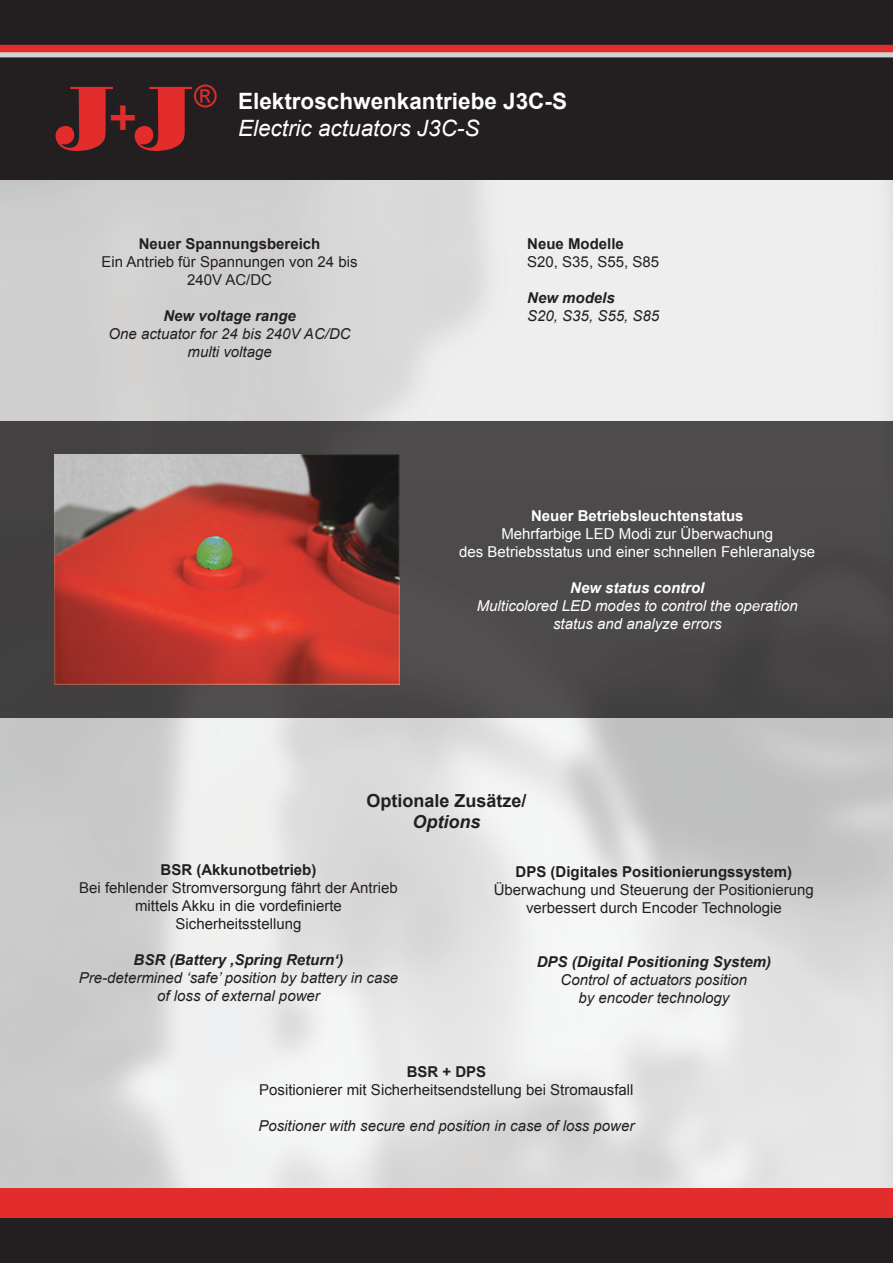
<style>
.page{position:relative;width:893px;height:1263px;background:#fff}
.page>*{position:absolute;margin:0;border:0;box-sizing:border-box;transform-origin:0 0}
.t1{font:94.5px "Bodoni MT Black";color:#e22d2c}
.t2{font:30.6px "Arial";color:#e22d2c}
.t3{font:700 22.5px "Arial";color:#fff}
.t4{font:italic 22.5px "Arial";color:#fff}
.t5{font:700 18px/21.6px "Arial";color:#231f20;text-align:center}
.t6{font:15px/18px "Arial";color:#231f20;text-align:center}
.t7{font:italic 15px/18px "Arial";color:#231f20;text-align:center}
.t8{font:700 15px "Arial";color:#231f20}
.t9{font:italic 700 15px "Arial";color:#231f20}
.t10{font:15px "Arial";color:#fff}
.t11{font:italic 15px/18px "Arial";color:#fff;text-align:center}
.t12{font:700 15px "Arial";color:#fff}
.s1{font-weight:700}
.s2{font-style:italic}
</style>
<div class="page">
<img style="left:0;top:180px;width:893px;height:1008px">
<div style="left:0;top:1218px;width:893px;height:45px;background:#231f20"></div>
<div style="left:0;top:0;width:893px;height:180px;background:#231f20"></div>
<svg style="left:0;top:52px;width:893px;height:5px;background:#d2c8c9"></svg>
<div style="left:0;top:45px;width:893px;height:7px;background:#e22d2c"></div>
<div style="left:0;top:421px;width:893px;height:296px;background:#4d4a4b"></div>
<img style="left:54px;top:454px;width:345px;height:230px">
<div style="left:0;top:1188px;width:893px;height:30px;background:#e22d2c"></div>
<p class="t1" style="left:54px;top:62px;width:142px">J<sup>+</sup>J</p>
<p class="t2" style="left:194px;top:75px;width:24px">®</p>
<p class="t3" style="left:238px;top:85px;width:330px">Elektroschwenkantriebe J3C-S</p>
<p class="t4" style="left:238px;top:113px;width:243px">Electric actuators J3C-S</p>
<p class="t8" style="left:139px;top:233px;width:183px">Neuer Spannungsbereich</p>
<p class="t6" style="left:102px;top:253px;width:257px">Ein Antrieb für Spannungen von 24 bis<br>240V AC/DC</p>
<p class="t9" style="left:163px;top:306px;width:134px">New voltage range</p>
<p class="t7" style="left:109px;top:325px;width:244px">One actuator for 24 bis 240V AC/DC</p>
<p class="t7" style="left:188px;top:343px;width:86px">multi voltage</p>
<p class="t8" style="left:527px;top:233px;width:98px">Neue Modelle</p>
<p class="t6" style="left:527px;top:253px;width:133px">S20, S35, S55, S85</p>
<p class="t9" style="left:527px;top:288px;width:89px">New models</p>
<p class="t7" style="left:527px;top:307px;width:133px">S20, S35, S55, S85</p>
<p class="t12" style="left:531px;top:505px;width:214px">Neuer Betriebsleuchtenstatus</p>
<p class="t10" style="left:501px;top:523px;width:273px">Mehrfarbige LED Modi zur Überwachung</p>
<p class="t10" style="left:459px;top:541px;width:357px">des Betriebsstatus und einer schnellen Fehleranalyse</p>
<p class="t11" style="left:477px;top:578px;width:322px"><span class="s1">New status control<br></span>Multicolored LED modes to control the operation status and analyze errors</p>
<p class="t5" style="left:366px;top:790px;width:162px">Optionale Zusätze/<br><span class="s2">Options</span></p>
<p class="t8" style="left:161px;top:859px;width:157px">BSR (Akkunotbetrieb)</p>
<p class="t6" style="left:79px;top:878px;width:320px">Bei fehlender Stromversorgung fährt der Antrieb mittels Akku in die vordefinierte<br>Sicherheitsstellung</p>
<p class="t9" style="left:134px;top:949px;width:212px">BSR (Battery ‚Spring Return‘)</p>
<p class="t7" style="left:79px;top:968px;width:321px">Pre-determined ‘safe’ position by battery in case of loss of external power</p>
<p class="t8" style="left:515px;top:861px;width:278px">DPS (Digitales Positionierungssystem)</p>
<p class="t6" style="left:494px;top:880px;width:322px">Überwachung und Steuerung der Positionierung</p>
<p class="t6" style="left:526px;top:898px;width:257px">verbessert durch Encoder Technologie</p>
<p class="t9" style="left:537px;top:951px;width:236px">DPS (Digital Positioning System)</p>
<p class="t7" style="left:560px;top:971px;width:188px">Control of actuators position</p>
<p class="t7" style="left:578px;top:989px;width:152px">by encoder technology</p>
<p class="t8" style="left:407px;top:1061px;width:81px">BSR + DPS</p>
<p class="t6" style="left:259px;top:1080px;width:376px">Positionierer mit Sicherheitsendstellung bei Stromausfall</p>
<p class="t7" style="left:258px;top:1116px;width:377px">Positioner with secure end position in case of loss power</p>
</div>
